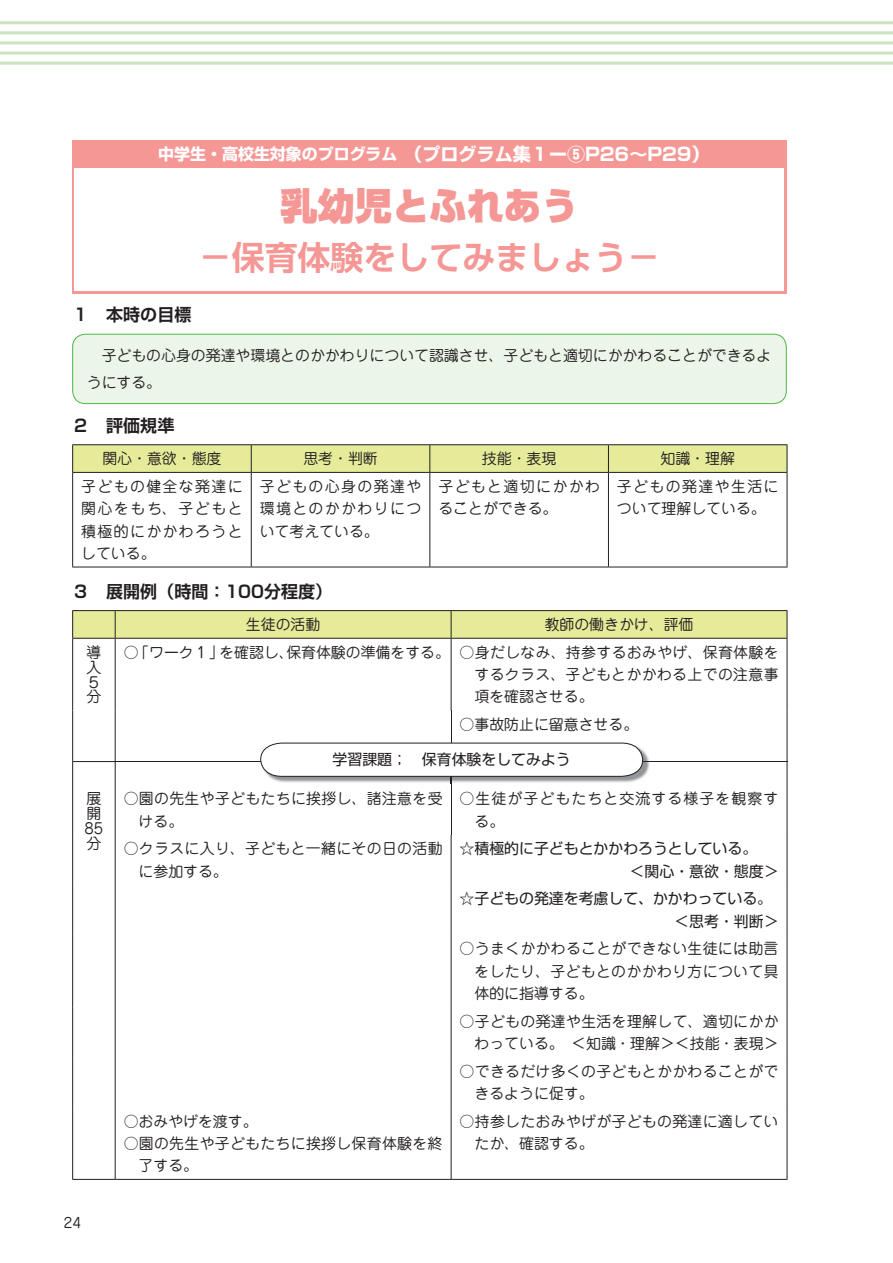
<style>
.page{position:relative;width:893px;height:1263px;background:#fff}
.page>*{position:absolute;margin:0;border:0;box-sizing:border-box;transform-origin:0 0}
.t1{font:900 37.2px "Shin Go Pro";color:#f59795}
.t2{font:700 33px "Shin Go Pro De";color:#f59795}
.t3{font:700 18px "Shin Go Pro";color:#fff}
.t4{font:700 16.95px "Shin Go Pro De";color:#231f20}
.t5{font:14.85px/22.4px "Jun 201 Pro";letter-spacing:.02em;color:#231f20}
.t6{font:14.85px/27.6px "Jun 201 Pro";color:#231f20}
.t7{font:14.85px/22.4px "Shin Go Pro";color:#231f20}
.t8{font:14.85px/22.4px "Jun 201 Pro";letter-spacing:.095em;color:#231f20}
.t9{font:14.85px/22.4px "Jun 201 Pro";letter-spacing:.075em;color:#231f20}
.t10{font:13.8px "Jun 201 Pro";color:#231f20}
.s1{font-size:15.9px}
</style>
<div class="page">
<hr style="left:0;top:31px;width:893px;height:3px;background:#cae4c0">
<hr style="left:0;top:52px;width:893px;height:3px;background:#cae4c0">
<hr style="left:0;top:41px;width:893px;height:3px;background:#cae4c0">
<hr style="left:0;top:62px;width:893px;height:3px;background:#cae4c0">
<hr style="left:0;top:21px;width:893px;height:3px;background:#cae4c0">
<div style="left:72px;top:140px;width:715px;height:153px;background:#f59795"></div>
<div style="left:75px;top:168px;width:709px;height:123px;background:#fff"></div>
<div style="left:73px;top:334px;width:713px;height:70px;background:#ebf5e8;border-radius:13px"></div>
<div style="left:72px;top:334px;width:715px;height:70px;border:1px solid #4cb848;border-radius:13px"></div>
<hr style="left:72px;top:444px;width:179px;height:1px;background:#231f20">
<hr style="left:251px;top:444px;width:179px;height:1px;background:#231f20">
<hr style="left:430px;top:444px;width:178px;height:1px;background:#231f20">
<hr style="left:608px;top:444px;width:179px;height:1px;background:#231f20">
<svg style="left:72px;top:445px;width:716px;height:27px;background:#e1e696"></svg>
<hr style="left:72px;top:472px;width:179px;height:1px;background:#231f20">
<hr style="left:72px;top:473px;width:1px;height:94px;background:#231f20">
<hr style="left:251px;top:472px;width:179px;height:1px;background:#231f20">
<hr style="left:251px;top:473px;width:1px;height:94px;background:#231f20">
<hr style="left:430px;top:472px;width:178px;height:1px;background:#231f20">
<hr style="left:429px;top:473px;width:1px;height:94px;background:#231f20">
<hr style="left:608px;top:472px;width:179px;height:1px;background:#231f20">
<hr style="left:608px;top:473px;width:1px;height:94px;background:#231f20">
<hr style="left:787px;top:473px;width:1px;height:94px;background:#231f20">
<hr style="left:72px;top:567px;width:179px;height:1px;background:#231f20">
<hr style="left:251px;top:567px;width:179px;height:1px;background:#231f20">
<hr style="left:430px;top:567px;width:178px;height:1px;background:#231f20">
<hr style="left:608px;top:567px;width:179px;height:1px;background:#231f20">
<hr style="left:72px;top:610px;width:43px;height:1px;background:#231f20">
<hr style="left:115px;top:610px;width:336px;height:1px;background:#231f20">
<hr style="left:451px;top:610px;width:336px;height:1px;background:#231f20">
<svg style="left:72px;top:611px;width:716px;height:27px;background:#e2e796"></svg>
<hr style="left:72px;top:638px;width:43px;height:1px;background:#231f20">
<hr style="left:72px;top:639px;width:1px;height:71px;background:#231f20">
<hr style="left:115px;top:638px;width:336px;height:1px;background:#231f20">
<hr style="left:115px;top:639px;width:1px;height:71px;background:#231f20">
<hr style="left:451px;top:638px;width:336px;height:1px;background:#231f20">
<hr style="left:451px;top:639px;width:1px;height:71px;background:#231f20">
<hr style="left:787px;top:639px;width:1px;height:71px;background:#231f20">
<hr style="left:72px;top:710px;width:1px;height:51px;background:#231f20">
<hr style="left:115px;top:710px;width:1px;height:51px;background:#231f20">
<hr style="left:451px;top:710px;width:1px;height:51px;background:#231f20">
<hr style="left:787px;top:710px;width:1px;height:51px;background:#231f20">
<hr style="left:72px;top:762px;width:1px;height:73px;background:#231f20">
<hr style="left:115px;top:762px;width:1px;height:73px;background:#231f20">
<hr style="left:451px;top:762px;width:1px;height:73px;background:#231f20">
<hr style="left:787px;top:762px;width:1px;height:73px;background:#231f20">
<hr style="left:72px;top:835px;width:1px;height:50px;background:#231f20">
<hr style="left:115px;top:835px;width:1px;height:50px;background:#231f20">
<hr style="left:451px;top:835px;width:1px;height:50px;background:#231f20">
<hr style="left:787px;top:835px;width:1px;height:50px;background:#231f20">
<hr style="left:72px;top:885px;width:1px;height:50px;background:#231f20">
<hr style="left:115px;top:885px;width:1px;height:50px;background:#231f20">
<hr style="left:451px;top:885px;width:1px;height:50px;background:#231f20">
<hr style="left:787px;top:885px;width:1px;height:50px;background:#231f20">
<hr style="left:72px;top:935px;width:1px;height:72px;background:#231f20">
<hr style="left:115px;top:935px;width:1px;height:72px;background:#231f20">
<hr style="left:451px;top:935px;width:1px;height:72px;background:#231f20">
<hr style="left:787px;top:935px;width:1px;height:72px;background:#231f20">
<hr style="left:72px;top:1007px;width:1px;height:50px;background:#231f20">
<hr style="left:115px;top:1007px;width:1px;height:50px;background:#231f20">
<hr style="left:451px;top:1007px;width:1px;height:50px;background:#231f20">
<hr style="left:787px;top:1007px;width:1px;height:50px;background:#231f20">
<hr style="left:72px;top:1057px;width:1px;height:50px;background:#231f20">
<hr style="left:115px;top:1057px;width:1px;height:50px;background:#231f20">
<hr style="left:451px;top:1057px;width:1px;height:50px;background:#231f20">
<hr style="left:787px;top:1057px;width:1px;height:50px;background:#231f20">
<hr style="left:72px;top:1107px;width:1px;height:72px;background:#231f20">
<hr style="left:115px;top:1107px;width:1px;height:72px;background:#231f20">
<hr style="left:451px;top:1107px;width:1px;height:72px;background:#231f20">
<hr style="left:787px;top:1107px;width:1px;height:72px;background:#231f20">
<hr style="left:72px;top:761px;width:43px;height:1px;background:#231f20">
<hr style="left:115px;top:761px;width:336px;height:1px;background:#231f20">
<hr style="left:451px;top:761px;width:336px;height:1px;background:#231f20">
<hr style="left:72px;top:1179px;width:43px;height:1px;background:#231f20">
<hr style="left:115px;top:1179px;width:336px;height:1px;background:#231f20">
<hr style="left:451px;top:1179px;width:336px;height:1px;background:#231f20">
<svg style="left:260px;top:742px;width:383px;height:42px"></svg>
<p class="t3" style="left:158px;top:140px;width:553px"><span class="s1">中学生・高校生対象のプログラム　</span>（プログラム集１ー⑤P26～P29）</p>
<h1 class="t1" style="left:281px;top:177px;width:299px">乳幼児とふれあう</h1>
<h2 class="t2" style="left:199px;top:230px;width:463px">－保育体験をしてみましょう－</h2>
<p class="t4" style="left:72px;top:301px;width:121px">１　本時の目標</p>
<p class="t6" style="left:87px;top:340px;width:686px">　子どもの心身の発達や環境とのかかわりについて認識させ、子どもと適切にかかわることができるようにする。</p>
<p class="t4" style="left:72px;top:411px;width:104px">２　評価規準</p>
<p class="t5" style="left:102px;top:446px;width:121px">関心・意欲・態度</p>
<p class="t5" style="left:303px;top:446px;width:76px">思考・判断</p>
<p class="t5" style="left:482px;top:446px;width:76px">技能・表現</p>
<p class="t5" style="left:660px;top:446px;width:76px">知識・理解</p>
<p class="t5" style="left:81px;top:473px;width:163px;text-align:justify">子どもの健全な発達に関心をもち、子どもと積極的にかかわろうとしている。</p>
<p class="t5" style="left:260px;top:473px;width:163px;text-align:justify">子どもの心身の発達や環境とのかかわりについて考えている。</p>
<p class="t8" style="left:438px;top:473px;width:163px">子どもと適切にかかわることができる。</p>
<p class="t8" style="left:617px;top:473px;width:163px">子どもの発達や生活について理解している。</p>
<p class="t4" style="left:72px;top:577px;width:261px">３　展開例（時間：100分程度）</p>
<p class="t5" style="left:246px;top:612px;width:76px">生徒の活動</p>
<p class="t6" style="left:545px;top:609px;width:150px">教師の働きかけ、評価</p>
<p class="t5" style="left:86px;top:643px;width:16px;line-height:14.9px;text-align:justify">導入５分</p>
<p class="t5" style="left:474px;top:639px;width:306px;text-align:justify;text-indent:-351px">○「ワーク１」を確認し、保育体験の準備をする。 ○身だしなみ、持参するおみやげ、保育体験をするクラス、子どもとかかわる上での注意事項を確認させる。</p>
<p class="t6" style="left:460px;top:709px;width:180px">○事故防止に留意させる。</p>
<p class="t7" style="left:333px;top:747px;width:240px">学習課題；　保育体験をしてみよう</p>
<p class="t5" style="left:85px;top:790px;width:20px;line-height:14.9px">展開<br>85分</p>
<p class="t5" style="left:139px;top:786px;width:306px;text-indent:-15px">○園の先生や子どもたちに挨拶し、諸注意を受ける。</p>
<p class="t9" style="left:474px;top:786px;width:305px;text-indent:-15px">○生徒が子どもたちと交流する様子を観察する。</p>
<p class="t5" style="left:139px;top:836px;width:306px;text-indent:-15px">○クラスに入り、子どもと一緒にその日の活動に参加する。</p>
<p class="t7" style="left:630px;top:836px;width:150px;text-indent:-170px">☆積極的に子どもとかかわろうとしている。<br>＜関心・意欲・態度＞</p>
<p class="t7" style="left:674px;top:886px;width:106px;text-indent:-215px">☆子どもの発達を考慮して、かかわっている。＜思考・判断＞</p>
<p class="t5" style="left:474px;top:936px;width:306px;text-align:justify;text-indent:-15px">○うまくかかわることができない生徒には助言をしたり、子どもとのかかわり方について具体的に指導する。</p>
<p class="t5" style="left:460px;top:1008px;width:320px;text-align:right">○子どもの発達や生活を理解して、適切にかかわっている。 ＜知識・理解＞＜技能・表現＞</p>
<p class="t5" style="left:474px;top:1058px;width:305px;text-indent:-15px">○できるだけ多くの子どもとかかわることができるように促す。</p>
<p class="t6" style="left:124px;top:1105px;width:135px">○おみやげを渡す。</p>
<p class="t5" style="left:139px;top:1130px;width:305px;text-indent:-15px">○園の先生や子どもたちに挨拶し保育体験を終了する。</p>
<p class="t5" style="left:474px;top:1108px;width:305px;text-indent:-15px">○持参したおみやげが子どもの発達に適していたか、確認する。</p>
<p class="t10" style="left:64px;top:1212px;width:19px">24</p>
</div>
